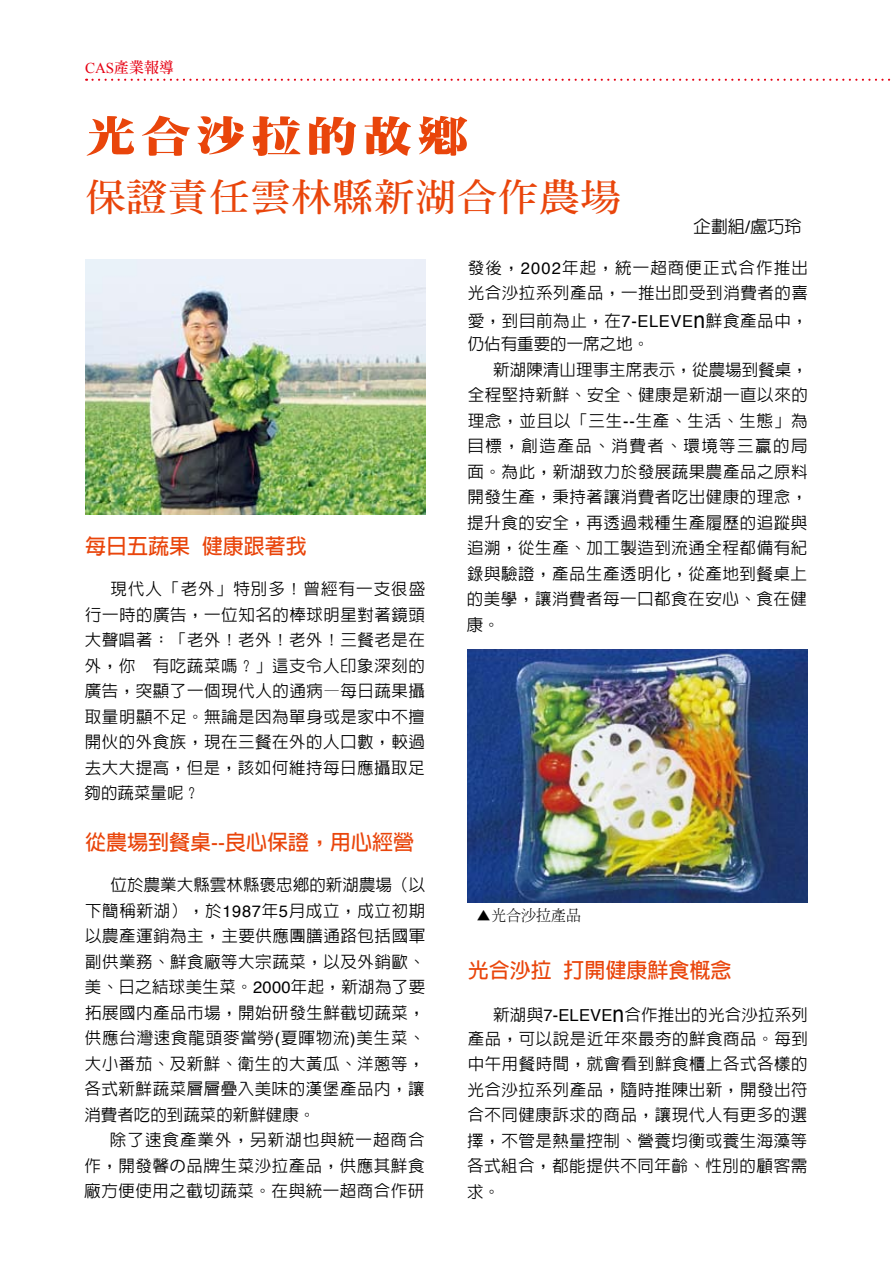
<style>
.page{position:relative;width:893px;height:1263px;background:#fff}
.page>*{position:absolute;margin:0;border:0;box-sizing:border-box;transform-origin:0 0}
.t1{font:900 42px "Inn Ming";letter-spacing:.1em;color:#e9450b;scale:1.2 1}
.t2{font:700 37.5px "Inn Ming";color:#e9450b;scale:1.1 1}
.t3{font:700 21px "Lin Gothic";color:#e9450b}
.t4{font:500 17.25px "Yen Round";color:#000}
.t5{font:500 16.5px/25.5px "Lin Gothic";letter-spacing:.03em;color:#000;text-align:justify}
.t6{font:500 16.5px/23.2px "Lin Gothic";color:#000}
.t7{font:300 15px "Inn Ming";color:#000}
.t8{font:700 15px "Inn Ming";color:#e60013}
.s1{font-family:"Times New Roman";font-weight:400}
.s2{font-family:"Helvetica";font-weight:400}
.s3{font-family:"Koz Go Pro";font-weight:400}
.s4{font-family:"Helvetica";font-weight:400;font-size:23.1px}
</style>
<div class="page">
<img style="left:468px;top:649px;width:340px;height:254px">
<img style="left:85px;top:259px;width:340px;height:255px">
<svg style="left:86px;top:79px;width:805px;height:2px"></svg>
<p class="t8" style="left:85px;top:59px;width:91px"><span class="s1">CAS</span>產業報導</p>
<h1 class="t1" style="left:85px;top:115px;width:321px">光合沙拉的故鄉</h1>
<h2 class="t2" style="left:85px;top:178px;width:489px">保證責任雲林縣新湖合作農場</h2>
<p class="t4" style="left:693px;top:218px;width:110px">企劃組<span class="s2">/</span>盧巧玲</p>
<p class="t3" style="left:85px;top:536px;width:223px">每日五蔬果健康跟著我</p>
<p class="t5" style="left:85px;top:576px;width:342px;text-indent:26px">現代人「老外」特別多！曾經有一支很盛行一時的廣告，一位知名的棒球明星對著鏡頭大聲唱著：「老外！老外！老外！三餐老是在外，你 有吃蔬菜嗎？」這支令人印象深刻的廣告，突顯了一個現代人的通病—每日蔬果攝取量明顯不足。無論是因為單身或是家中不擅開伙的外食族，現在三餐在外的人口數，較過去大大提高，但是，該如何維持每日應攝取足夠的蔬菜量呢？</p>
<p class="t3" style="left:85px;top:832px;width:330px">從農場到餐桌<span class="s2">--</span>良心保證，用心經營</p>
<p class="t5" style="left:84px;top:872px;width:342px;text-indent:26px">位於農業大縣雲林縣褒忠鄉的新湖農場（以下簡稱新湖），於<span class="s2">1987</span>年<span class="s2">5</span>月成立，成立初期以農產運銷為主，主要供應團膳通路包括國軍副供業務、鮮食廠等大宗蔬菜，以及外銷歐、美、日之結球美生菜。<span class="s2">2000</span>年起，新湖為了要拓展國內產品市場，開始研發生鮮截切蔬菜，供應台灣速食龍頭麥當勞<span class="s2">(</span>夏暉物流<span class="s2">)</span>美生菜、大小番茄、及新鮮、衛生的大黃瓜、洋蔥等，各式新鮮蔬菜層層疊入美味的漢堡產品內，讓消費者吃的到蔬菜的新鮮健康。</p>
<p class="t5" style="left:84px;top:1127px;width:342px;text-indent:26px">除了速食產業外，另新湖也與統一超商合作，開發馨<span class="s3">の</span>品牌生菜沙拉產品，供應其鮮食廠方便使用之截切蔬菜。在與統一超商合作研</p>
<p class="t5" style="left:468px;top:255px;width:342px">發後，<span class="s2">2002</span>年起，統一超商便正式合作推出光合沙拉系列產品，一推出即受到消費者的喜</p>
<p class="t6" style="left:468px;top:309px;width:342px">愛，到目前為止，在<span class="s2">7-ELEVE</span><span class="s4">n</span>鮮食產品中，仍佔有重要的一席之地。</p>
<p class="t5" style="left:467px;top:357px;width:343px;text-indent:26px">新湖陳清山理事主席表示，從農場到餐桌，全程堅持新鮮、安全、健康是新湖一直以來的理念，並且以「三生<span class="s2">--</span>生產、生活、生態」為目標，創造產品、消費者、環境等三贏的局面。為此，新湖致力於發展蔬果農產品之原料開發生產，秉持著讓消費者吃出健康的理念，提升食的安全，再透過栽種生產履歷的追蹤與追溯，從生產、加工製造到流通全程都備有紀錄與驗證，產品生產透明化，從產地到餐桌上的美學，讓消費者每一口都食在安心、食在健康。</p>
<p class="t7" style="left:476px;top:908px;width:106px">▲光合沙拉產品</p>
<p class="t3" style="left:468px;top:960px;width:265px">光合沙拉打開健康鮮食概念</p>
<p class="t5" style="left:468px;top:1003px;width:342px;line-height:23.2px;text-align:right">新湖與<span class="s2">7-ELEVE</span><span class="s4">n</span>合作推出的光合沙拉系列<br>產品，可以說是近年來最夯的鮮食商品。每到</p>
<p class="t5" style="left:467px;top:1051px;width:342px">中午用餐時間，就會看到鮮食櫃上各式各樣的光合沙拉系列產品，隨時推陳出新，開發出符合不同健康訴求的商品，讓現代人有更多的選擇，不管是熱量控制、營養均衡或養生海藻等各式組合，都能提供不同年齡、性別的顧客需求。</p>
</div>
